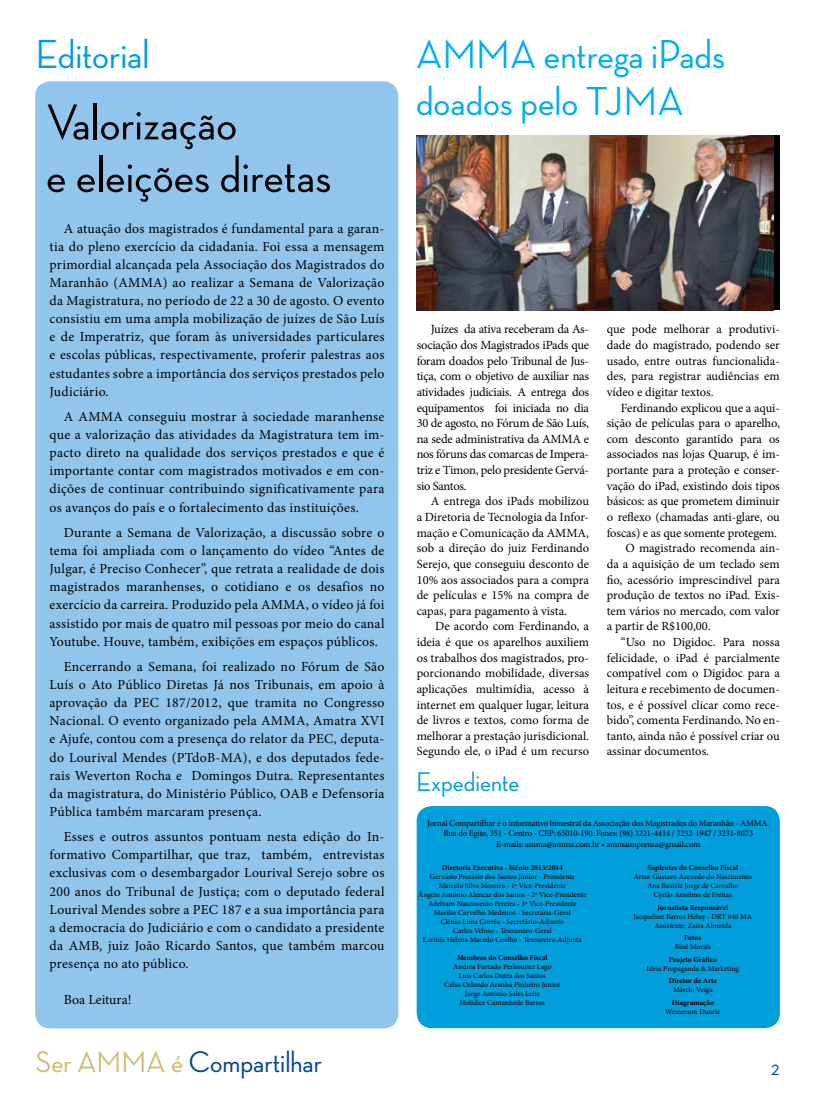
<style>
.page{position:relative;width:815px;height:1099px;background:#fff}
.page>*{position:absolute;margin:0;border:0;box-sizing:border-box;transform-origin:0 0}
.t1{font:500 51.25px/52.5px "Neutra Disp";color:#000}
.t2{font:500 41.25px/47.5px "Neutra Disp";color:#00aeef}
.t3{font:500 41.25px "Neutra Disp";color:#009edb}
.t4{font:500 30.25px "Neutra Disp";color:#034694}
.t5{font:500 27.5px "Neutra Disp";color:#009edb}
.t6{font:500 20px "Neutra Disp";color:#034694}
.t7{font:13.75px/18.1px "Minion Pro";letter-spacing:.02em;color:#000;text-align:justify}
.t8{font:13.75px "Minion Pro";color:#000}
.t9{font:12.5px/15.6px "Minion Pro";letter-spacing:-.005em;color:#000;text-align:justify}
.t10{font:8.75px/10.5px "Minion Pro";letter-spacing:-.02em;color:#000;text-align:center}
.t11{font:7.5px/9px "Minion Pro";color:#000;text-align:center}
.t12{font:700 7.5px "Minion Pro";color:#000}
.s1{color:#d0b86e}
</style>
<div class="page">
<div style="left:417px;top:806px;width:363px;height:222px;background:#009edb;border-radius:15px"></div>
<div style="left:35px;top:81px;width:363px;height:947px;background:#92c5eb;border-radius:15px"></div>
<img style="left:417px;top:135px;width:357px;height:175px">
<h2 class="t3" style="left:35px;top:31px;width:116px">Editorial</h2>
<h1 class="t1" style="left:46px;top:96px;width:287px">Valorização<br>e eleições diretas</h1>
<p class="t7" style="left:50px;top:219px;width:336px;text-indent:14px">A atuação dos magistrados é fundamental para a garan&shy;tia do pleno exercício da cidadania. Foi essa a mensagem primordial alcançada pela Associação dos Magistrados do Maranhão (AMMA) ao realizar a Semana de Valorização da Magistratura, no período de 22 a 30 de agosto. O evento consistiu em uma ampla mobilização de juízes de São Luís e de Imperatriz, que foram às universidades particulares e escolas públicas, respectivamente, proferir palestras aos estudantes sobre a importância dos serviços prestados pelo Judiciário.</p>
<p class="t7" style="left:50px;top:407px;width:336px;text-indent:14px">A AMMA conseguiu mostrar à sociedade maranhense que a valorização das atividades da Magistratura tem im&shy;pacto direto na qualidade dos serviços prestados e que é importante contar com magistrados motivados e em con&shy;dições de continuar contribuindo significativamente para os avanços do país e o fortalecimento das instituições.</p>
<p class="t7" style="left:50px;top:523px;width:336px;text-indent:14px">Durante a Semana de Valorização, a discussão sobre o tema foi ampliada com o lançamento do vídeo “Antes de Julgar, é Preciso Conhecer”, que retrata a realidade de dois magistrados maranhenses, o cotidiano e os desafios no exercício da carreira. Produzido pela AMMA, o vídeo já foi assistido por mais de quatro mil pessoas por meio do canal Youtube. Houve, também, exibições em espaços públicos.</p>
<p class="t7" style="left:50px;top:657px;width:336px;text-indent:14px">Encerrando a Semana, foi realizado no Fórum de São Luís o Ato Público Diretas Já nos Tribunais, em apoio à aprovação da PEC 187/2012, que tramita no Congresso Nacional. O evento organizado pela AMMA, Amatra XVI e Ajufe, contou com a presença do relator da PEC, deputa&shy;do Lourival Mendes (PTdoB-MA), e dos deputados fede&shy;rais Weverton Rocha e Domingos Dutra. Representantes da magistratura, do Ministério Público, OAB e Defensoria Pública também marcaram presença.</p>
<p class="t7" style="left:50px;top:827px;width:336px;text-indent:14px">Esses e outros assuntos pontuam nesta edição do In&shy;formativo Compartilhar, que traz, também, entrevistas exclusivas com o desembargador Lourival Serejo sobre os 200 anos do Tribunal de Justiça; com o deputado federal Lourival Mendes sobre a PEC 187 e a sua importância para a democracia do Judiciário e com o candidato a presidente da AMB, juiz João Ricardo Santos, que também marcou presença no ato público.</p>
<p class="t8" style="left:64px;top:990px;width:69px">Boa Leitura!</p>
<h3 class="t4" style="left:35px;top:1045px;width:288px"><span class="s1">Ser AMMA é</span> Compartilhar</h3>
<h2 class="t2" style="left:416px;top:30px;width:311px;text-indent:128px">entrega iPads doados pelo tjma</h2>
<h2 class="t2" style="left:416px;top:30px;width:58px">Amma</h2>
<p class="t9" style="left:417px;top:321px;width:174px;text-indent:14px">Juízes da ativa receberam da As&shy;sociação dos Magistrados iPads que foram doados pelo Tribunal de Jus&shy;tiça, com o objetivo de auxiliar nas atividades judiciais. A entrega dos equipamentos foi iniciada no dia 30 de agosto, no Fórum de São Luís, na sede administrativa da AMMA e nos fóruns das comarcas de Impera&shy;triz e Timon, pelo presidente Gervá&shy;sio Santos.</p>
<p class="t9" style="left:417px;top:493px;width:174px;text-indent:14px">A entrega dos iPads mobilizou a Diretoria de Tecnologia da Infor&shy;mação e Comunicação da AMMA, sob a direção do juiz Ferdinando Serejo, que conseguiu desconto de 10% aos associados para a compra de películas e 15% na compra de capas, para pagamento à vista.</p>
<p class="t9" style="left:417px;top:618px;width:174px;text-indent:18px">De acordo com Ferdinando, a ideia é que os aparelhos auxiliem os trabalhos dos magistrados, pro&shy;porcionando mobilidade, diversas aplicações multimídia, acesso à internet em qualquer lugar, leitura de livros e textos, como forma de melhorar a prestação jurisdicional.<br>Segundo ele, o iPad é um recurso</p>
<h3 class="t5" style="left:416px;top:767px;width:105px">Expediente</h3>
<p class="t9" style="left:607px;top:321px;width:175px">que pode melhorar a produtivi&shy;dade do magistrado, podendo ser usado, entre outras funcionalida&shy;des, para registrar audiências em vídeo e digitar textos.</p>
<p class="t9" style="left:621px;top:400px;width:160px">Ferdinando explicou que a aqui-</p>
<p class="t9" style="left:607px;top:415px;width:175px">sição de películas para o aparelho,</p>
<p class="t9" style="left:607px;top:431px;width:175px">com desconto garantido para os</p>
<p class="t9" style="left:607px;top:446px;width:175px">associados nas lojas Quarup, é im-</p>
<p class="t9" style="left:607px;top:462px;width:175px">portante para a proteção e conser-</p>
<p class="t9" style="left:607px;top:478px;width:175px">vação do iPad, existindo dois tipos</p>
<p class="t9" style="left:607px;top:493px;width:175px">básicos: as que prometem diminuir</p>
<p class="t9" style="left:607px;top:509px;width:175px">o reflexo (chamadas anti-glare, ou</p>
<p class="t9" style="left:607px;top:525px;width:172px">foscas) e as que somente protegem.</p>
<p class="t9" style="left:625px;top:540px;width:156px">O magistrado recomenda ain-</p>
<p class="t9" style="left:607px;top:556px;width:175px">da a aquisição de um teclado sem</p>
<p class="t9" style="left:607px;top:571px;width:175px">fio, acessório imprescindível para</p>
<p class="t9" style="left:607px;top:587px;width:175px">produção de textos no iPad. Exis-</p>
<p class="t9" style="left:607px;top:603px;width:175px">tem vários no mercado, com valor</p>
<p class="t9" style="left:607px;top:618px;width:105px">a partir de R$100,00.</p>
<p class="t9" style="left:621px;top:634px;width:160px">“Uso no Digidoc. Para nossa</p>
<p class="t9" style="left:607px;top:650px;width:175px">felicidade, o iPad é parcialmente</p>
<p class="t9" style="left:607px;top:665px;width:175px">compatível com o Digidoc para a</p>
<p class="t9" style="left:607px;top:681px;width:175px">leitura e recebimento de documen-</p>
<p class="t9" style="left:607px;top:696px;width:175px">tos, e é possível clicar como rece-</p>
<p class="t9" style="left:607px;top:712px;width:175px">bido”, comenta Ferdinando. No en-</p>
<p class="t9" style="left:607px;top:728px;width:175px">tanto, ainda não é possível criar ou</p>
<p class="t9" style="left:607px;top:743px;width:104px">assinar documentos.</p>
<p class="t10" style="left:427px;top:817px;width:343px">Jornal Compartilhar é o informativo bimestral da Associação dos Magistrados do Maranhão - AMMA.<br>Rua do Egito, 351 - Centro - CEP: 65010-190. Fones: (98) 3221-4414 / 3232-1947 / 3231-8073<br>E-mails: amma@amma.com.br • ammaimprensa@gmail.com</p>
<p class="t12" style="left:442px;top:862px;width:123px">Diretoria Executiva - biênio 2013/2014</p>
<p class="t11" style="left:418px;top:872px;width:170px">Gervásio Protásio dos Santos Júnior - Presidente Marcelo Silva Moreira - 1º Vice-Presidente<br>Ângelo Antônio Alencar dos Santos - 2º Vice-Presidente Adelvam Nascimento Pereira - 3º Vice-Presidente Marilse Carvalho Medeiros - Secretária-Geral<br>Clênio Lima Corrêa - Secretário-Adjunto<br>Carlos Veloso - Tesoureiro-Geral<br>Lavínia Helena Macedo Coelho - Tesoureira-Adjunta</p>
<p class="t12" style="left:457px;top:952px;width:92px">Membros do Conselho Fiscal</p>
<p class="t11" style="left:444px;top:962px;width:118px">Andréa Furtado Perlmutter Lago<br>Luís Carlos Dutra dos Santos<br>Celso Orlando Aranha Pinheiro Junior<br>Jorge Antônio Sales Leite<br>Holídice Cantanhede Barros</p>
<p class="t12" style="left:647px;top:862px;width:92px">Suplentes do Conselho Fiscal</p>
<p class="t11" style="left:634px;top:872px;width:120px">Artur Gustavo Azevedo do Nascimento<br>Ana Beatriz Jorge de Carvalho<br>Cyrilo Anselmo de Freitas</p>
<p class="t12" style="left:658px;top:902px;width:72px">Jornalista Responsável</p>
<p class="t11" style="left:634px;top:911px;width:120px">Jacqueline Barros Heluy - DRT 840 MA<br>Assistente: Zaíra Almeida</p>
<p class="t12" style="left:684px;top:932px;width:19px">Fotos</p>
<p class="t11" style="left:675px;top:942px;width:38px">Biné Morais</p>
<p class="t12" style="left:669px;top:954px;width:50px">Projeto Gráfico</p>
<p class="t11" style="left:647px;top:964px;width:94px">Ideia Propaganda &amp; Marketing</p>
<p class="t12" style="left:669px;top:975px;width:50px">Diretor de Arte</p>
<p class="t11" style="left:673px;top:985px;width:41px">Márcio Veiga</p>
<p class="t12" style="left:672px;top:997px;width:44px">Diagramação</p>
<p class="t11" style="left:665px;top:1007px;width:57px">Wemerson Duarte</p>
<h3 class="t6" style="left:771px;top:1057px;width:10px">2</h3>
</div>
